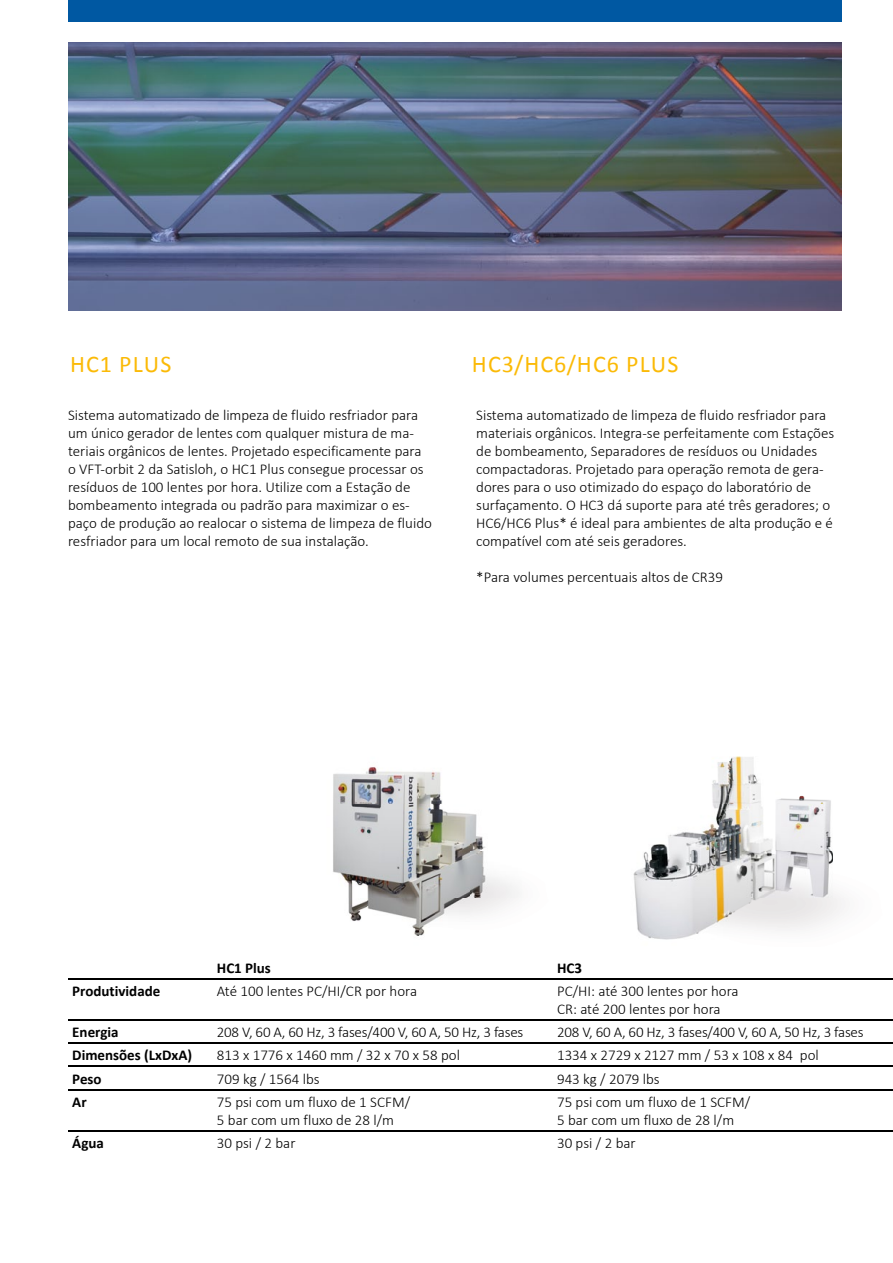
<style>
.page{position:relative;width:893px;height:1263px;background:#fff}
.page>*{position:absolute;margin:0;border:0;box-sizing:border-box;transform-origin:0 0}
.t1{font:24px "Calibri";letter-spacing:.055em;color:#fbba07}
.t2{font:300 15px/18px "Calibri";color:#000}
.t3{font:700 15px "Calibri";color:#000}
</style>
<div class="page">
<img style="left:68px;top:43px;width:774px;height:267px">
<div style="left:68px;top:0;width:774px;height:21px;background:#0058a2"></div>
<img style="left:333px;top:767px;width:186px;height:169px">
<hr style="left:68px;top:1019px;width:145px;height:2px;background:#000">
<hr style="left:213px;top:1019px;width:340px;height:2px;background:#000">
<hr style="left:553px;top:1019px;width:340px;height:2px;background:#000">
<hr style="left:68px;top:1042px;width:145px;height:2px;background:#000">
<hr style="left:213px;top:1042px;width:340px;height:2px;background:#000">
<hr style="left:553px;top:1042px;width:340px;height:2px;background:#000">
<hr style="left:68px;top:1066px;width:145px;height:1px;background:#000">
<hr style="left:213px;top:1066px;width:340px;height:1px;background:#000">
<hr style="left:553px;top:1066px;width:340px;height:1px;background:#000">
<hr style="left:68px;top:1089px;width:145px;height:1px;background:#000">
<hr style="left:213px;top:1089px;width:340px;height:1px;background:#000">
<hr style="left:553px;top:1089px;width:340px;height:1px;background:#000">
<hr style="left:68px;top:1130px;width:145px;height:2px;background:#000">
<hr style="left:213px;top:1130px;width:340px;height:2px;background:#000">
<hr style="left:553px;top:1130px;width:340px;height:2px;background:#000">
<hr style="left:68px;top:978px;width:145px;height:1px;background:#000">
<hr style="left:213px;top:978px;width:340px;height:1px;background:#000">
<hr style="left:553px;top:978px;width:340px;height:1px;background:#000">
<img style="left:633px;top:757px;width:212px;height:183px">
<h1 class="t1" style="left:472px;top:348px;width:208px">HC3/HC6/HC6 PLUS</h1>
<h1 class="t1" style="left:70px;top:348px;width:103px">HC1 PLUS</h1>
<p class="t2" style="left:68px;top:406px;width:365px">Sistema automatizado de limpeza de fluido resfriador para um único gerador de lentes com qualquer mistura de ma&shy;teriais orgânicos de lentes. Projetado especificamente para o VFT-orbit 2 da Satisloh, o HC1 Plus consegue processar os resíduos de 100 lentes por hora. Utilize com a Estação de bombeamento integrada ou padrão para maximizar o es&shy;paço de produção ao realocar o sistema de limpeza de fluido resfriador para um local remoto de sua instalação.</p>
<p class="t2" style="left:476px;top:406px;width:360px">Sistema automatizado de limpeza de fluido resfriador para materiais orgânicos. Integra-se perfeitamente com Estações de bombeamento, Separadores de resíduos ou Unidades compactadoras. Projetado para operação remota de gera&shy;dores para o uso otimizado do espaço do laboratório de surfaçamento. O HC3 dá suporte para até três geradores; o HC6/HC6 Plus* é ideal para ambientes de alta produção e é compatível com até seis geradores.</p>
<p class="t2" style="left:476px;top:568px;width:248px">*Para volumes percentuais altos de CR39</p>
<p class="t3" style="left:217px;top:957px;width:56px">HC1 Plus</p>
<p class="t3" style="left:557px;top:957px;width:27px">HC3</p>
<p class="t3" style="left:72px;top:980px;width:90px">Produtividade</p>
<p class="t2" style="left:217px;top:982px;width:202px">Até 100 lentes PC/HI/CR por hora</p>
<p class="t2" style="left:557px;top:982px;width:183px">PC/HI: até 300 lentes por hora<br>CR: até 200 lentes por hora</p>
<p class="t3" style="left:72px;top:1021px;width:48px">Energia</p>
<p class="t2" style="left:217px;top:1023px;width:308px">208 V, 60 A, 60 Hz, 3 fases/400 V, 60 A, 50 Hz, 3 fases</p>
<p class="t2" style="left:557px;top:1023px;width:308px">208 V, 60 A, 60 Hz, 3 fases/400 V, 60 A, 50 Hz, 3 fases</p>
<p class="t3" style="left:72px;top:1045px;width:121px">Dimensões (LxDxA)</p>
<p class="t2" style="left:217px;top:1046px;width:245px">813 x 1776 x 1460 mm / 32 x 70 x 58 pol</p>
<p class="t2" style="left:557px;top:1046px;width:263px">1334 x 2729 x 2127 mm / 53 x 108 x 84 pol</p>
<p class="t3" style="left:72px;top:1068px;width:31px">Peso</p>
<p class="t2" style="left:217px;top:1069px;width:104px">709 kg / 1564 lbs</p>
<p class="t2" style="left:557px;top:1069px;width:104px">943 kg / 2079 lbs</p>
<p class="t3" style="left:72px;top:1091px;width:16px">Ar</p>
<p class="t2" style="left:217px;top:1093px;width:195px">75 psi com um fluxo de 1 SCFM/<br>5 bar com um fluxo de 28 l/m</p>
<p class="t2" style="left:557px;top:1093px;width:195px">75 psi com um fluxo de 1 SCFM/<br>5 bar com um fluxo de 28 l/m</p>
<p class="t3" style="left:72px;top:1132px;width:33px">Água</p>
<p class="t2" style="left:217px;top:1134px;width:80px">30 psi / 2 bar</p>
<p class="t2" style="left:557px;top:1134px;width:80px">30 psi / 2 bar</p>
</div>
